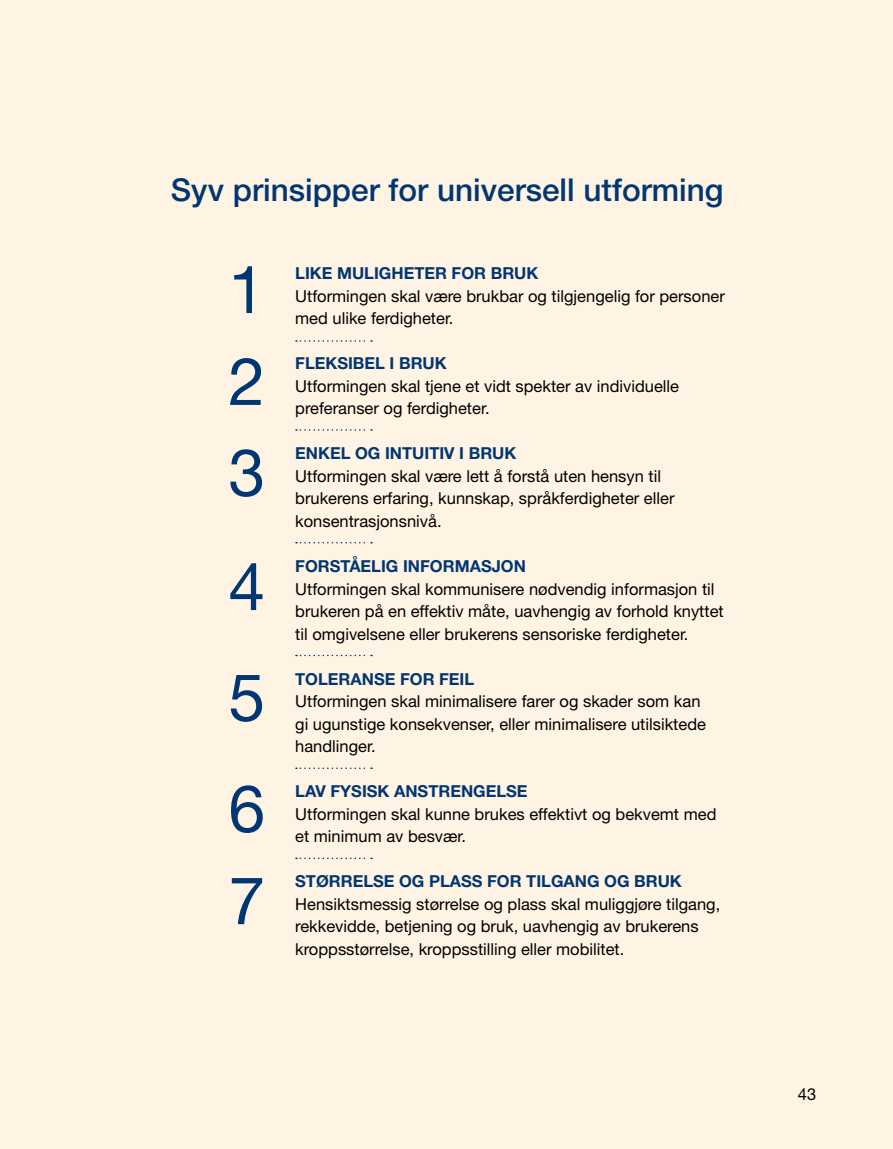
<style>
.page{position:relative;width:893px;height:1149px;background:#fff}
.page>*{position:absolute;margin:0;border:0;box-sizing:border-box;transform-origin:0 0}
.t1{font:66px/91.5px "Helvetica Neue LT Pro";color:#003671;text-align:justify}
.t2{font:500 31.5px "Helvetica Neue LT Pro";color:#003671}
.t3{font:16.5px/22.5px "Helvetica Neue LT Pro";color:#000}
.t4{font:700 16.5px "Helvetica Neue LT Pro";color:#003671}
</style>
<div class="page">
<div style="left:0;top:0;width:893px;height:1148px;background:#fff4e4"></div>
<svg style="left:296px;top:340px;width:76px;height:1px"></svg>
<svg style="left:296px;top:429px;width:76px;height:1px"></svg>
<svg style="left:296px;top:542px;width:76px;height:1px"></svg>
<svg style="left:296px;top:654px;width:76px;height:2px"></svg>
<svg style="left:296px;top:767px;width:76px;height:1px"></svg>
<svg style="left:296px;top:857px;width:76px;height:1px"></svg>
<h2 class="t2" style="left:171px;top:170px;width:554px">Syv prinsipper for universell utforming</h2>
<h1 class="t1" style="left:228px;top:242px;width:38px">1<br>2<br>3</h1>
<h1 class="t1" style="left:228px;top:529px;width:38px;line-height:111px">4<br>5<br>6</h1>
<h1 class="t1" style="left:228px;top:853px;width:38px">7</h1>
<p class="t4" style="left:295px;top:263px;width:245px">LIKE MULIGHETER FOR BRUK</p>
<p class="t3" style="left:295px;top:284px;width:431px">Utformingen skal være brukbar og tilgjengelig for personer med ulike ferdigheter.</p>
<p class="t4" style="left:295px;top:353px;width:153px">FLEKSIBEL I BRUK</p>
<p class="t3" style="left:295px;top:374px;width:385px">Utformingen skal tjene et vidt spekter av individuelle preferanser og ferdigheter.</p>
<p class="t4" style="left:295px;top:443px;width:223px">ENKEL OG INTUITIV I BRUK</p>
<p class="t3" style="left:295px;top:464px;width:381px">Utformingen skal være lett å forstå uten hensyn til brukerens erfaring, kunnskap, språkferdigheter eller konsentrasjonsnivå.</p>
<p class="t4" style="left:295px;top:555px;width:232px">FORSTÅELIG INFORMASJON</p>
<p class="t3" style="left:295px;top:577px;width:430px">Utformingen skal kommunisere nødvendig informasjon til brukeren på en effektiv måte, uavhengig av forhold knyttet til omgivelsene eller brukerens sensoriske ferdigheter.</p>
<p class="t4" style="left:295px;top:668px;width:181px">TOLERANSE FOR FEIL</p>
<p class="t3" style="left:295px;top:689px;width:412px">Utformingen skal minimalisere farer og skader som kan gi ugunstige konsekvenser, eller minimalisere utilsiktede handlinger.</p>
<p class="t4" style="left:295px;top:781px;width:234px">LAV FYSISK ANSTRENGELSE</p>
<p class="t3" style="left:295px;top:802px;width:423px">Utformingen skal kunne brukes effektivt og bekvemt med et minimum av besvær.</p>
<p class="t4" style="left:295px;top:871px;width:388px">STØRRELSE OG PLASS FOR TILGANG OG BRUK</p>
<p class="t3" style="left:295px;top:892px;width:427px">Hensiktsmessig størrelse og plass skal muliggjøre tilgang, rekkevidde, betjening og bruk, uavhengig av brukerens kroppsstørrelse, kroppsstilling eller mobilitet.</p>
<p class="t3" style="left:798px;top:1081px;width:20px">43</p>
</div>
